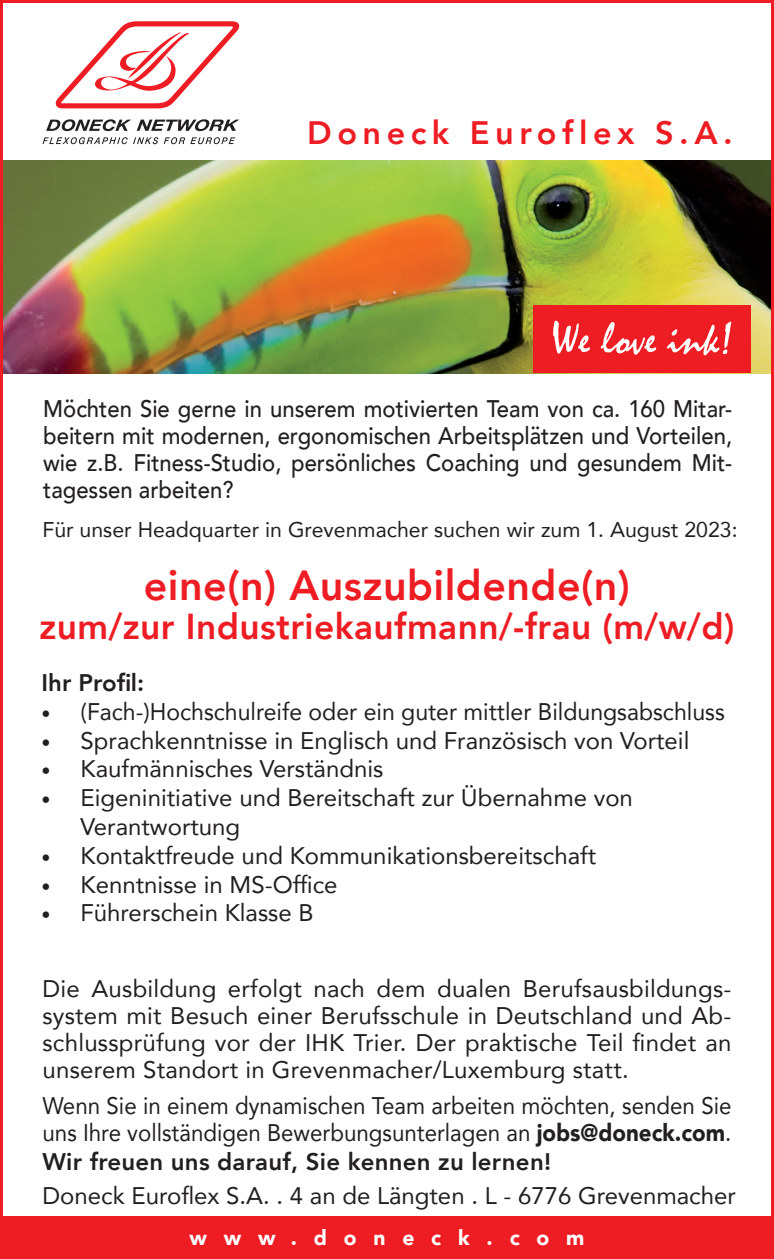
<style>
.page{position:relative;width:774px;height:1259px;background:#fff}
.page>*{position:absolute;margin:0;border:0;box-sizing:border-box;transform-origin:0 0}
.t1{font:800 42px "Avenir";letter-spacing:.01em;color:#ee1d23}
.t2{font:800 36px "Avenir";letter-spacing:.01em;color:#ee1d23}
.t3{font:800 32.4px "Avenir";letter-spacing:.17em;color:#ee1d23}
.t4{font:24px/27px "Avenir";color:#231f20;text-align:justify}
.t5{font:500 24px/27px "Avenir";color:#231f20;text-align:justify;scale:.92 1}
.t6{font:24px/27px "Avenir";color:#231f20;scale:.93 1}
.t7{font:24px "Avenir";color:#231f20;scale:.96 1}
.t8{font:800 24px "Avenir";letter-spacing:.01em;color:#231f20}
.t9{font:21.3px "Avenir";color:#231f20}
.t10{font:900 21px "Avenir";letter-spacing:.8em;color:#fff}
.s1{font-size:18px}
.s2{font-weight:900}
</style>
<div class="page">
<img style="left:4px;top:161px;width:766px;height:212px">
<svg style="left:46px;top:119px;width:85px;height:12px"></svg>
<svg style="left:43px;top:137px;width:192px;height:7px"></svg>
<svg style="left:55px;top:21px;width:185px;height:87px"></svg>
<svg style="left:137px;top:119px;width:103px;height:12px"></svg>
<div style="left:533px;top:306px;width:217px;height:67px;background:#ee1d23"></div>
<svg style="left:553px;top:321px;width:178px;height:34px"></svg>
<div style="left:0;top:1216px;width:774px;height:43px;background:#ee1d23"></div>
<p class="t3" style="left:307px;top:108px;width:427px">Doneck Euroflex S.A.</p>
<p class="t5" style="left:43px;top:394px;width:750px">Möchten Sie gerne in unserem motivierten Team von ca. 160 Mitar&shy;beitern mit modernen, ergonomischen Arbeitsplätzen und Vorteilen, wie z.B. Fitness-Studio, persönliches Coaching und gesundem Mit&shy;tagessen arbeiten?</p>
<p class="t9" style="left:43px;top:512px;width:696px">Für unser Headquarter in Grevenmacher suchen wir zum 1. August 2023:</p>
<p class="t1" style="left:144px;top:553px;width:488px">eine(n) Auszubildende(n)</p>
<p class="t2" style="left:39px;top:598px;width:696px">zum/zur Industriekaufmann/-frau (m/w/d)</p>
<p class="t8" style="left:42px;top:664px;width:104px">Ihr Profil:</p>
<p class="t7" style="left:42px;top:692px;width:713px"><span class="s1">•</span> (Fach-)Hochschulreife oder ein guter mittler Bildungsabschluss</p>
<p class="t4" style="left:42px;top:726px;width:649px"><span class="s1">•</span> Sprachkenntnisse in Englisch und Französisch von Vorteil</p>
<p class="t4" style="left:42px;top:755px;width:343px"><span class="s1">•</span> Kaufmännisches Verständnis</p>
<p class="t4" style="left:42px;top:783px;width:593px"><span class="s1">•</span> Eigeninitiative und Bereitschaft zur Übernahme von</p>
<p class="t4" style="left:81px;top:812px;width:161px">Verantwortung</p>
<p class="t4" style="left:42px;top:841px;width:556px"><span class="s1">•</span> Kontaktfreude und Kommunikationsbereitschaft</p>
<p class="t4" style="left:42px;top:870px;width:297px"><span class="s1">•</span> Kenntnisse in MS-Office</p>
<p class="t4" style="left:42px;top:899px;width:274px"><span class="s1">•</span> Führerschein Klasse B</p>
<p class="t4" style="left:43px;top:974px;width:690px">Die Ausbildung erfolgt nach dem dualen Berufsausbildungs&shy;system mit Besuch einer Berufsschule in Deutschland und Ab&shy;schlussprüfung vor der IHK Trier. Der praktische Teil findet an unserem Standort in Grevenmacher/Luxemburg statt.</p>
<p class="t6" style="left:43px;top:1091px;width:742px">Wenn Sie in einem dynamischen Team arbeiten möchten, senden Sie uns Ihre vollständigen Bewerbungsunterlagen an <span class="s2">jobs@doneck.com</span>.</p>
<p class="t8" style="left:43px;top:1142px;width:510px">Wir freuen uns darauf, Sie kennen zu lernen!</p>
<p class="t4" style="left:43px;top:1181px;width:695px">Doneck Euroflex S.A. . 4 an de Längten . L - 6776 Grevenmacher</p>
<p class="t10" style="left:189px;top:1219px;width:396px">www.doneck.com</p>
</div>
